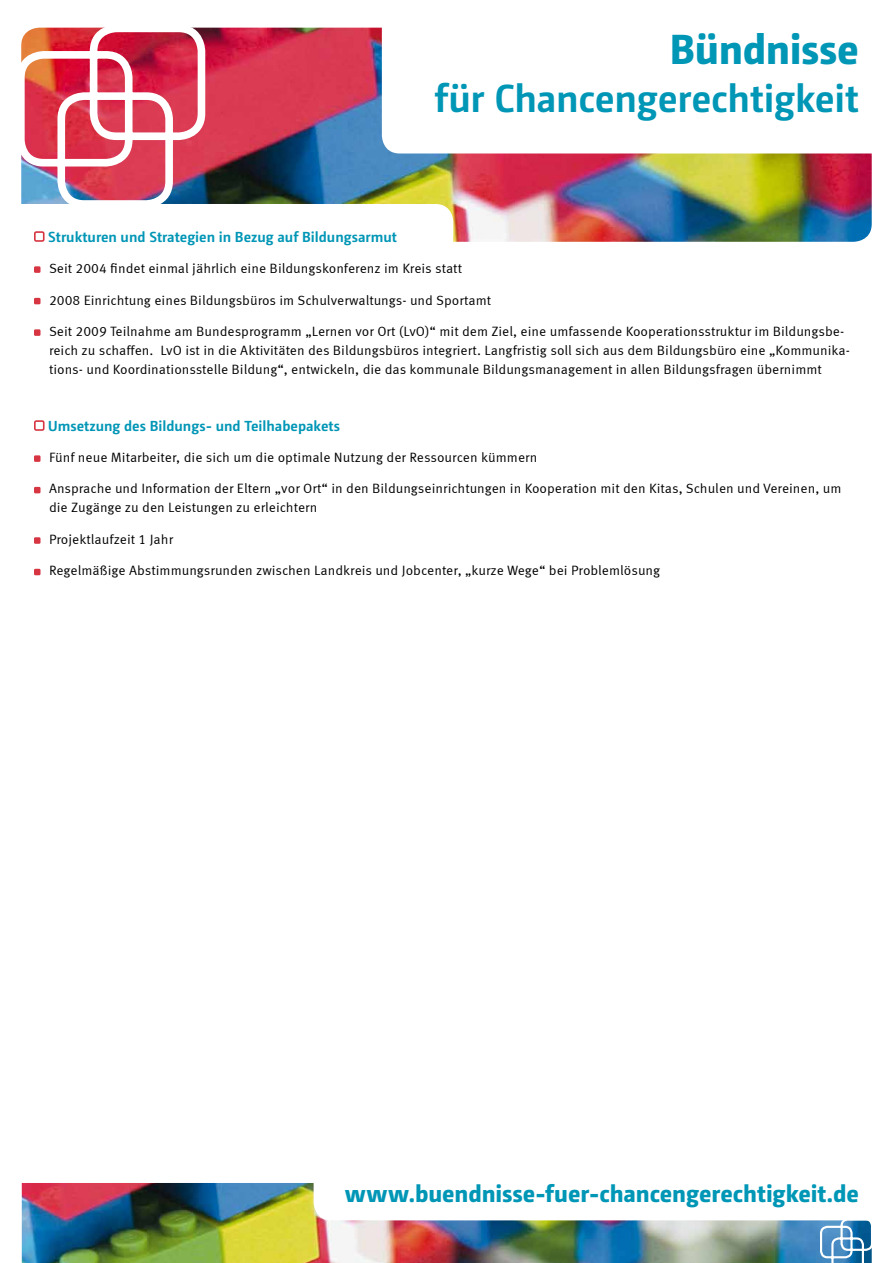
<style>
.page{position:relative;width:893px;height:1263px;background:#fff}
.page>*{position:absolute;margin:0;border:0;box-sizing:border-box;transform-origin:0 0}
.t1{font:800 42px "Camingo Dos";letter-spacing:-.01em;color:#0096b6}
.t2{font:700 39px "Camingo Dos";letter-spacing:-.01em;color:#0096b6}
.t3{font:800 24px "Camingo Dos";letter-spacing:-.005em;color:#0096b6}
.t4{font:700 14.55px "Camingo Dos";color:#0096b6}
.t5{font:13.5px/18.9px "Meta Correspondence";color:#000}
</style>
<div class="page">
<img style="left:22px;top:1183px;width:292px;height:80px">
<img style="left:209px;top:28px;width:663px;height:214px">
<svg style="left:382px;top:28px;width:490px;height:125px"></svg>
<div style="left:0;top:204px;width:453px;height:82px;background:#fff;border-radius:18px"></div>
<div style="left:34px;top:231px;width:11px;height:11px;border:2px solid #d63541"></div>
<div style="left:34px;top:266px;width:7px;height:7px;background:#d63541"></div>
<div style="left:34px;top:298px;width:7px;height:6px;background:#d63541"></div>
<div style="left:34px;top:329px;width:7px;height:7px;background:#d63541"></div>
<div style="left:34px;top:420px;width:11px;height:11px;border:2px solid #d63541"></div>
<div style="left:34px;top:455px;width:7px;height:7px;background:#d63541"></div>
<div style="left:34px;top:487px;width:7px;height:6px;background:#d63541"></div>
<div style="left:34px;top:537px;width:7px;height:7px;background:#d63541"></div>
<div style="left:34px;top:569px;width:7px;height:6px;background:#d63541"></div>
<img style="left:21px;top:27px;width:188px;height:177px">
<img style="left:314px;top:1206px;width:558px;height:57px">
<h1 class="t1" style="left:670px;top:23px;width:191px">Bündnisse</h1>
<h2 class="t2" style="left:434px;top:74px;width:426px">für Chancengerechtigkeit</h2>
<p class="t4" style="left:48px;top:228px;width:350px">Strukturen und Strategien in Bezug auf Bildungsarmut</p>
<p class="t5" style="left:49px;top:259px;width:415px">Seit 2004 findet einmal jährlich eine Bildungskonferenz im Kreis statt</p>
<p class="t5" style="left:49px;top:290px;width:444px">2008 Einrichtung eines Bildungsbüros im Schulverwaltungs- und Sportamt</p>
<p class="t5" style="left:49px;top:322px;width:802px">Seit 2009 Teilnahme am Bundesprogramm „Lernen vor Ort (LvO)“ mit dem Ziel, eine umfassende Kooperationsstruktur im Bildungsbe&shy;reich zu schaffen. LvO ist in die Aktivitäten des Bildungsbüros integriert. Langfristig soll sich aus dem Bildungsbüro eine „Kommunika&shy;tions- und Koordinationsstelle Bildung“, entwickeln, die das kommunale Bildungsmanagement in allen Bildungsfragen übernimmt</p>
<p class="t4" style="left:48px;top:417px;width:293px">Umsetzung des Bildungs- und Teilhabepakets</p>
<p class="t5" style="left:49px;top:448px;width:490px">Fünf neue Mitarbeiter, die sich um die optimale Nutzung der Ressourcen kümmern</p>
<p class="t5" style="left:49px;top:479px;width:794px">Ansprache und Information der Eltern „vor Ort“ in den Bildungseinrichtungen in Kooperation mit den Kitas, Schulen und Vereinen, um die Zugänge zu den Leistungen zu erleichtern</p>
<p class="t5" style="left:49px;top:529px;width:126px">Projektlaufzeit 1 Jahr</p>
<p class="t5" style="left:49px;top:561px;width:613px">Regelmäßige Abstimmungsrunden zwischen Landkreis und Jobcenter, „kurze Wege“ bei Problemlösung</p>
<h3 class="t3" style="left:345px;top:1178px;width:515px">www.buendnisse-fuer-chancengerechtigkeit.de</h3>
</div>
